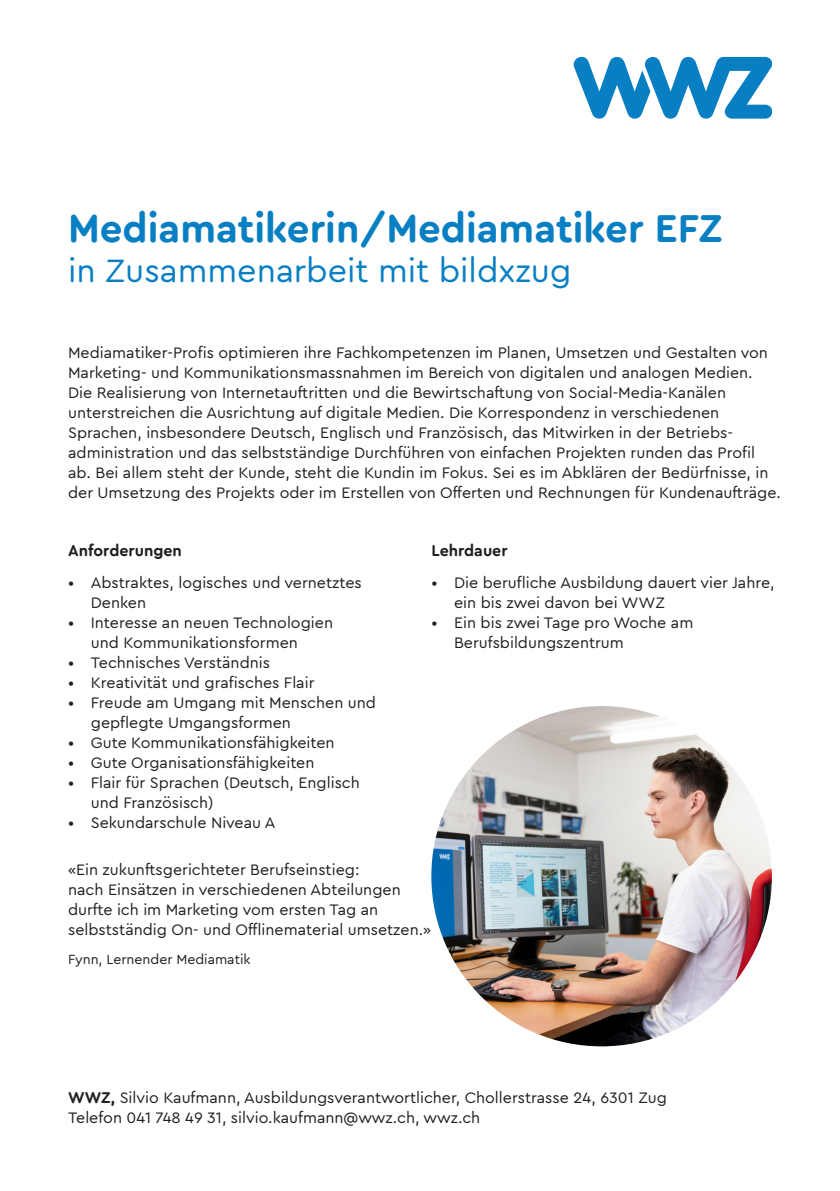
<style>
.page{position:relative;width:840px;height:1191px;background:#fff}
.page>*{position:absolute;margin:0;border:0;box-sizing:border-box;transform-origin:0 0}
.t1{font:700 40px "Cera Round Pro";color:#097fc3}
.t2{font:34px "Cera Round Pro";color:#097fc3}
.t3{font:16px/20px "Cera Round Pro";color:#231f20}
.t4{font:700 16px "Cera Round Pro";color:#231f20}
.t5{font:14px "Cera Round Pro";color:#231f20}
.s1{font-weight:700}
</style>
<div class="page">
<svg style="left:573px;top:57px;width:198px;height:61px"></svg>
<img style="left:431px;top:706px;width:340px;height:340px;border-radius:170px">
<h1 class="t1" style="left:68px;top:201px;width:655px">Mediamatikerin/Mediamatiker EFZ</h1>
<h2 class="t2" style="left:68px;top:248px;width:504px">in Zusammenarbeit mit bildxzug</h2>
<p class="t3" style="left:68px;top:341px;width:714px">Mediamatiker-Profis optimieren ihre Fachkompetenzen im Planen, Umsetzen und Gestalten von Marketing- und Kommunikationsmassnahmen im Bereich von digitalen und analogen Medien.<br>Die Realisierung von Internetauftritten und die Bewirtschaftung von Social-Media-Kanälen unterstreichen die Ausrichtung auf digitale Medien. Die Korrespondenz in verschiedenen Sprachen, insbesondere Deutsch, Englisch und Französisch, das Mitwirken in der Betriebs&shy;administration und das selbstständige Durchführen von einfachen Projekten runden das Profil ab. Bei allem steht der Kunde, steht die Kundin im Fokus. Sei es im Abklären der Bedürfnisse, in der Umsetzung des Projekts oder im Erstellen von Offerten und Rechnungen für Kundenaufträge.</p>
<p class="t4" style="left:68px;top:540px;width:115px">Anforderungen</p>
<p class="t3" style="left:91px;top:571px;width:272px;text-indent:-23px">• Abstraktes, logisches und vernetztes<br>Denken</p>
<p class="t3" style="left:91px;top:611px;width:244px;text-indent:-23px">• Interesse an neuen Technologien und Kommunikationsformen</p>
<p class="t3" style="left:68px;top:651px;width:203px">• Technisches Verständnis</p>
<p class="t3" style="left:68px;top:671px;width:248px">• Kreativität und grafisches Flair</p>
<p class="t3" style="left:91px;top:691px;width:286px;text-indent:-23px">• Freude am Umgang mit Menschen und gepflegte Umgangsformen</p>
<p class="t3" style="left:68px;top:731px;width:268px">• Gute Kommunikationsfähigkeiten</p>
<p class="t3" style="left:68px;top:751px;width:248px">• Gute Organisationsfähigkeiten</p>
<p class="t3" style="left:91px;top:771px;width:270px;text-indent:-23px">• Flair für Sprachen (Deutsch, Englisch und Französisch)</p>
<p class="t3" style="left:68px;top:811px;width:209px">• Sekundarschule Niveau A</p>
<p class="t3" style="left:68px;top:859px;width:364px">«Ein zukunftsgerichteter Berufseinstieg:<br>nach Einsätzen in verschiedenen Abteilungen durfte ich im Marketing vom ersten Tag an selbstständig On- und Offlinematerial umsetzen.»</p>
<p class="t5" style="left:68px;top:950px;width:184px">Fynn, Lernender Mediamatik</p>
<p class="t4" style="left:431px;top:540px;width:78px">Lehrdauer</p>
<p class="t3" style="left:454px;top:571px;width:322px;text-indent:-23px">• Die berufliche Ausbildung dauert vier Jahre, ein bis zwei davon bei WWZ</p>
<p class="t3" style="left:454px;top:611px;width:241px;text-indent:-23px">• Ein bis zwei Tage pro Woche am<br>Berufsbildungszentrum</p>
<p class="t3" style="left:68px;top:1086px;width:600px"><span class="s1">WWZ,</span> Silvio Kaufmann, Ausbildungsverantwortlicher, Chollerstrasse 24, 6301 Zug<br>Telefon 041 748 49 31, silvio.kaufmann@wwz.ch, wwz.ch</p>
</div>
